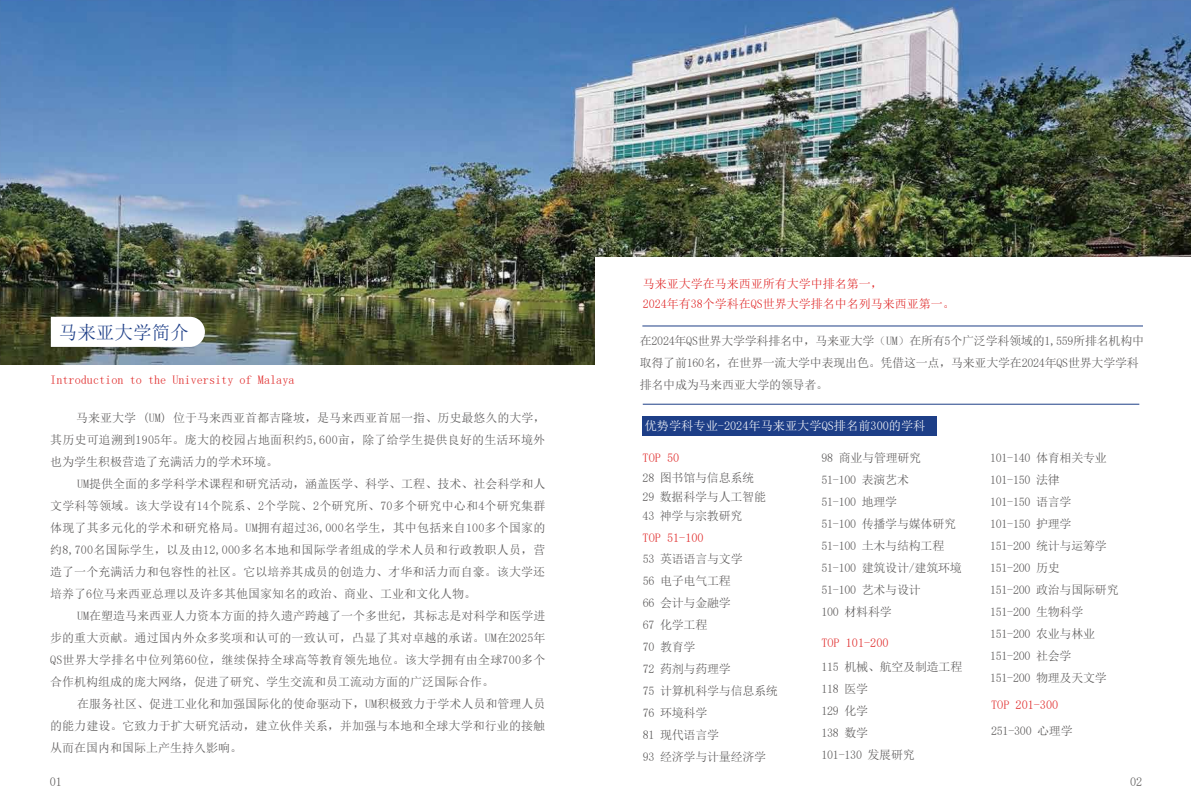
<style>
.page{position:relative;width:1191px;height:808px;background:#fff}
.page>*{position:absolute;margin:0;border:0;box-sizing:border-box;transform-origin:0 0}
.t1{font:18.6px "Alibaba Pu Hui Ti M G Bpc EUC H";color:#1d3e87}
.t2{font:12.2px "Alibaba Pu Hui Ti R G Bpc EUC H";color:#df2525}
.t3{font:12.2px "Alibaba Pu Hui Ti R G Bpc EUC H";color:#fff}
.t4{font:12.2px "Alibaba Pu Hui Ti R G Bpc EUC H";color:#595757}
.t5{font:12px/22px "Alibaba Pu Hui Ti L G Bpc EUC H";letter-spacing:-.02em;color:#595757}
.t6{font:12px/20.7px "Alibaba Pu Hui Ti R G Bpc EUC H";color:#df2525}
</style>
<div class="page">
<img style="left:0;top:0;width:1191px;height:365px">
<svg style="left:51px;top:317px;width:154px;height:30px"></svg>
<div style="left:595px;top:258px;width:596px;height:118px;background:#fff"></div>
<hr style="left:642px;top:325px;width:501px;height:1px;background:#1d3e87">
<hr style="left:643px;top:404px;width:496px;height:1px;background:#1d3e87">
<div style="left:642px;top:416px;width:294px;height:20px;background:#1d3e87"></div>
<h1 class="t1" style="left:59px;top:323px;width:132px">马来亚大学简介</h1>
<p class="t2" style="left:50px;top:373px;width:246px">Introduction to the University of Malaya</p>
<p class="t5" style="left:50px;top:406px;width:497px;text-align:justify;text-indent:26px">马来亚大学 (UM) 位于马来西亚首都吉隆坡，是马来西亚首屈一指、历史最悠久的大学，其历史可追溯到1905年。庞大的校园占地面积约5,600亩，除了给学生提供良好的生活环境外也为学生积极营造了充满活力的学术环境。</p>
<p class="t5" style="left:50px;top:472px;width:497px;text-align:justify;text-indent:27px">UM提供全面的多学科学术课程和研究活动，涵盖医学、科学、工程、技术、社会科学和人文学科等领域。该大学设有14个院系、2个学院、2个研究所、70多个研究中心和4个研究集群体现了其多元化的学术和研究格局。UM拥有超过36,000名学生，其中包括来自100多个国家的约8,700名国际学生，以及由12,000多名本地和国际学者组成的学术人员和行政教职人员，营造了一个充满活力和包容性的社区。它以培养其成员的创造力、才华和活力而自豪。该大学还培养了6位马来西亚总理以及许多其他国家知名的政治、商业、工业和文化人物。</p>
<p class="t5" style="left:50px;top:604px;width:497px;text-align:justify;text-indent:27px">UM在塑造马来西亚人力资本方面的持久遗产跨越了一个多世纪，其标志是对科学和医学进步的重大贡献。通过国内外众多奖项和认可的一致认可，凸显了其对卓越的承诺。UM在2025年QS世界大学排名中位列第60位，继续保持全球高等教育领先地位。该大学拥有由全球700多个合作机构组成的庞大网络，促进了研究、学生交流和员工流动方面的广泛国际合作。</p>
<p class="t5" style="left:50px;top:692px;width:497px;text-align:justify;text-indent:27px">在服务社区、促进工业化和加强国际化的使命驱动下，UM积极致力于学术人员和管理人员的能力建设。它致力于扩大研究活动，建立伙伴关系，并加强与本地和全球大学和行业的接触从而在国内和国际上产生持久影响。</p>
<p class="t6" style="left:643px;top:273px;width:313px">马来亚大学在马来西亚所有大学中排名第一，<br>2024年有38个学科在QS世界大学排名中名列马来西亚第一。</p>
<p class="t5" style="left:639px;top:330px;width:506px">在2024年QS世界大学学科排名中，马来亚大学（UM）在所有5个广泛学科领域的1,559所排名机构中取得了前160名，在世界一流大学中表现出色。凭借这一点，马来亚大学在2024年QS世界大学学科排名中成为马来西亚大学的领导者。</p>
<p class="t3" style="left:644px;top:419px;width:282px">优势学科专业-2024年马来亚大学QS排名前300的学科</p>
<p class="t2" style="left:642px;top:452px;width:38px">TOP 50</p>
<p class="t5" style="left:642px;top:468px;width:125px;line-height:19.2px">28 图书馆与信息系统<br>29 数据科学与人工智能</p>
<p class="t5" style="left:821px;top:446px;width:142px">98 商业与管理研究<br>51-100 表演艺术<br>51-100 地理学<br>51-100 传播学与媒体研究<br>51-100 土木与结构工程<br>51-100 建筑设计/建筑环境<br>51-100 艺术与设计<br>100 材料科学</p>
<p class="t5" style="left:990px;top:446px;width:130px">101-140 体育相关专业<br>101-150 法律<br>101-150 语言学<br>101-150 护理学<br>151-200 统计与运筹学<br>151-200 历史<br>151-200 政治与国际研究<br>151-200 生物科学<br>151-200 农业与林业<br>151-200 社会学<br>151-200 物理及天文学</p>
<p class="t5" style="left:642px;top:505px;width:101px">43 神学与宗教研究</p>
<p class="t2" style="left:642px;top:531px;width:63px">TOP 51-100</p>
<p class="t5" style="left:643px;top:547px;width:137px">53 英语语言与文学<br>56 电子电气工程<br>66 会计与金融学<br>67 化学工程<br>70 教育学<br>72 药剂与药理学<br>75 计算机科学与信息系统<br>76 环境科学<br>81 现代语言学<br>93 经济学与计量经济学</p>
<p class="t2" style="left:821px;top:636px;width:69px">TOP 101-200</p>
<p class="t5" style="left:821px;top:656px;width:142px">115 机械、航空及制造工程<br>118 医学<br>129 化学<br>138 数学<br>101-130 发展研究</p>
<p class="t2" style="left:991px;top:699px;width:69px">TOP 201-300</p>
<p class="t5" style="left:991px;top:719px;width:83px">251-300 心理学</p>
<p class="t4" style="left:50px;top:775px;width:14px">01</p>
<p class="t4" style="left:1130px;top:775px;width:14px">02</p>
</div>
